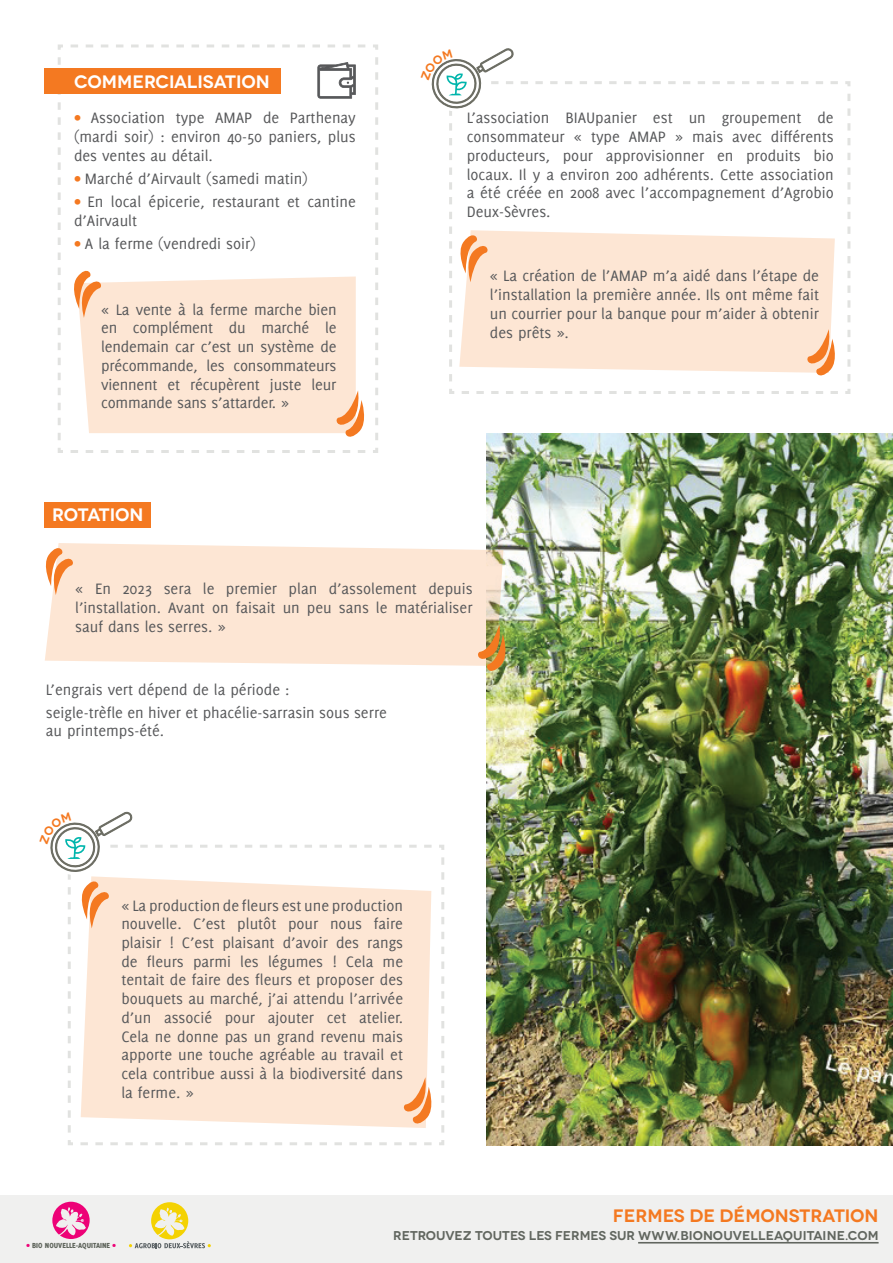
<style>
.page{position:relative;width:893px;height:1263px;background:#fff}
.page>*{position:absolute;margin:0;border:0;box-sizing:border-box;transform-origin:0 0}
.t1{font:600 18px "Novecentowide";letter-spacing:-.01em;color:#fff}
.t2{font:600 18px "Novecentowide";letter-spacing:-.005em;color:#f47921}
.t3{font:16.5px/18.8px "Delicious";color:#57585a;text-align:justify}
.t4{font:600 12.75px "Novecentowide";color:#61665f}
.t5{font:800 8.1px "Delicious";color:#5e645b}
.s1{color:#f47921}
.s2{color:#ed0277}
</style>
<div class="page">
<img style="left:486px;top:433px;width:407px;height:712px">
<div style="left:0;top:1195px;width:893px;height:68px;background:#f0f0ef"></div>
<hr style="left:638px;top:1242px;width:241px;height:1px;background:#61665f">
<svg style="left:129px;top:1202px;width:82px;height:46px"></svg>
<svg style="left:52px;top:1202px;width:38px;height:37px"></svg>
<svg style="left:58px;top:44px;width:320px;height:409px"></svg>
<svg style="left:317px;top:62px;width:39px;height:37px"></svg>
<div style="left:44px;top:68px;width:236px;height:26px;background:#f47921"></div>
<svg style="left:69px;top:264px;width:300px;height:179px"></svg>
<svg style="left:449px;top:81px;width:402px;height:313px"></svg>
<div style="left:45px;top:502px;width:106px;height:25px;background:#f47921"></div>
<svg style="left:45px;top:543px;width:458px;height:123px;fill:#fde6d4"></svg>
<svg style="left:45px;top:543px;width:31px;height:52px"></svg>
<img style="left:475px;top:625px;width:35px;height:52px">
<svg style="left:68px;top:1140px;width:376px;height:5px"></svg>
<svg style="left:431px;top:48px;width:408px;height:337px"></svg>
<svg style="left:50px;top:811px;width:394px;height:322px"></svg>
<p class="t1" style="left:74px;top:71px;width:197px">COMMERCIALISATION</p>
<p class="t3" style="left:74px;top:108px;width:283px"><span class="s1">•</span> Association type AMAP de Parthenay (mardi soir) : environ 40-50 paniers, plus des ventes au détail.</p>
<p class="t3" style="left:74px;top:169px;width:235px"><span class="s1">•</span> Marché d’Airvault (samedi matin)</p>
<p class="t3" style="left:74px;top:192px;width:283px"><span class="s1">•</span> En local épicerie, restaurant et cantine d’Airvault</p>
<p class="t3" style="left:74px;top:234px;width:183px"><span class="s1">•</span> A la ferme (vendredi soir)</p>
<p class="t3" style="left:101px;top:300px;width:237px">« La vente à la ferme marche bien en complément du marché le lendemain car c’est un système de précommande, les consommateurs viennent et récupèrent juste leur commande sans s’attarder. »</p>
<p class="t1" style="left:52px;top:504px;width:93px">ROTATION</p>
<p class="t3" style="left:467px;top:108px;width:369px">L’association BIAUpanier est un groupement de consommateur « type AMAP » mais avec différents producteurs, pour approvisionner en produits bio locaux. Il y a environ 200 adhérents. Cette association a été créée en 2008 avec l’accompagnement d’Agrobio Deux-Sèvres.</p>
<p class="t3" style="left:490px;top:266px;width:331px">« La création de l’AMAP m’a aidé dans l’étape de l’installation la première année. Ils ont même fait un courrier pour la banque pour m’aider à obtenir des prêts ».</p>
<p class="t3" style="left:75px;top:579px;width:399px">« En 2023 sera le premier plan d’assolement depuis l’installation. Avant on faisait un peu sans le matérialiser sauf dans les serres. »</p>
<p class="t3" style="left:46px;top:677px;width:343px;line-height:23px">L’engrais vert dépend de la période :<br>seigle-trèfle en hiver et phacélie-sarrasin sous serre</p>
<p class="t3" style="left:46px;top:721px;width:120px">au printemps-été.</p>
<p class="t3" style="left:121px;top:895px;width:283px">« La production de fleurs est une production nouvelle. C’est plutôt pour nous faire plaisir ! C’est plaisant d’avoir des rangs de fleurs parmi les légumes ! Cela me tentait de faire des fleurs et proposer des bouquets au marché, j’ai attendu l’arrivée d’un associé pour ajouter cet atelier.<br>Cela ne donne pas un grand revenu mais apporte une touche agréable au travail et cela contribue aussi à la biodiversité dans la ferme. »</p>
<p class="t5" style="left:26px;top:1240px;width:91px"><span class="s2">•</span> BIO NOUVELLE-AQUITAINE <span class="s2">•</span></p>
<p class="t2" style="left:613px;top:1205px;width:267px">FERMES DE DÉMONSTRATION</p>
<p class="t4" style="left:393px;top:1228px;width:487px">RETROUVEZ TOUTES LES FERMES SUR WWW.BIONOUVELLEAQUITAINE.COM</p>
</div>
